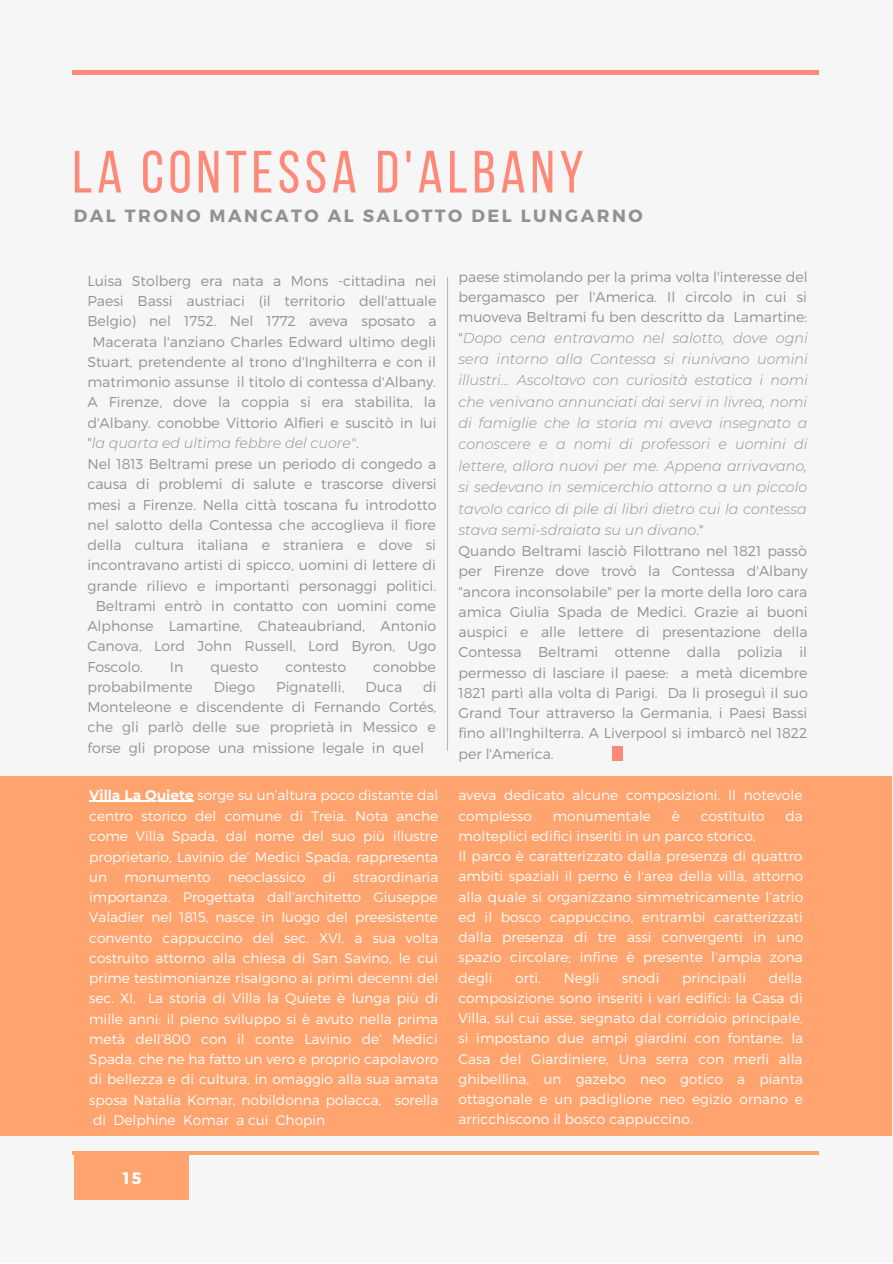
<style>
.page{position:relative;width:893px;height:1264px;background:#fff}
.page>*{position:absolute;margin:0;border:0;box-sizing:border-box;transform-origin:0 0}
.t1{font:59.55px "Bebas Neue";letter-spacing:.08em;color:#ff8979}
.t2{font:700 17.7px "Montserrat";letter-spacing:.14em;color:#929292}
.t3{font:700 16.5px "Montserrat";color:#fff}
.t4{font:300 14.25px/20.2px "Montserrat";color:#929292;text-align:justify}
.t5{font:italic 300 14.25px/21.1px "Montserrat";color:#929292;text-align:justify}
.t6{font:300 13.8px/20.2px "Montserrat";letter-spacing:.005em;color:#fff;text-align:justify}
.s1{font-style:normal}
.s2{font-weight:700}
</style>
<div class="page">
<div style="left:0;top:0;width:892px;height:1262px;background:#f6f6f6"></div>
<hr style="left:72px;top:71px;width:747px;height:3px;background:#ff8979">
<div style="left:74px;top:1153px;width:115px;height:46px;background:#ffa46f"></div>
<hr style="left:72px;top:1151px;width:747px;height:3px;background:#ffa46f">
<hr style="left:447px;top:277px;width:1px;height:473px;background:#bcb5b2">
<div style="left:612px;top:746px;width:11px;height:14px;background:#ff8979"></div>
<div style="left:0;top:775px;width:891px;height:360px;background:#ffa46f"></div>
<hr style="left:89px;top:801px;width:105px;height:1px;background:#fff">
<p class="t1" style="left:72px;top:148px;width:513px">LA CONTESSA D'ALBANY</p>
<p class="t2" style="left:74px;top:204px;width:570px">DAL TRONO MANCATO AL SALOTTO DEL LUNGARNO</p>
<p class="t4" style="left:87px;top:270px;width:350px">Luisa Stolberg era nata a Mons -cittadina nei</p>
<p class="t4" style="left:87px;top:290px;width:350px">Paesi Bassi austriaci (il territorio dell'attuale</p>
<p class="t4" style="left:87px;top:310px;width:351px">Belgio) nel 1752. Nel 1772 aveva sposato a</p>
<p class="t4" style="left:92px;top:331px;width:345px">Macerata l'anziano Charles Edward ultimo degli</p>
<p class="t4" style="left:87px;top:351px;width:350px">Stuart, pretendente al trono d'Inghilterra e con il</p>
<p class="t4" style="left:87px;top:371px;width:350px">matrimonio assunse il titolo di contessa d'Albany.</p>
<p class="t4" style="left:87px;top:391px;width:350px">A Firenze, dove la coppia si era stabilita, la</p>
<p class="t4" style="left:87px;top:411px;width:351px">d'Albany. conobbe Vittorio Alfieri e suscitò in lui</p>
<p class="t5" style="left:87px;top:432px;width:273px"><span class="s1">"</span>la quarta ed ultima febbre del cuore"<span class="s1">.</span></p>
<p class="t4" style="left:87px;top:453px;width:350px">Nel 1813 Beltrami prese un periodo di congedo a</p>
<p class="t4" style="left:87px;top:473px;width:351px">causa di problemi di salute e trascorse diversi</p>
<p class="t4" style="left:87px;top:494px;width:350px">mesi a Firenze. Nella città toscana fu introdotto</p>
<p class="t4" style="left:87px;top:514px;width:350px">nel salotto della Contessa che accoglieva il fiore</p>
<p class="t4" style="left:87px;top:534px;width:350px">della cultura italiana e straniera e dove si</p>
<p class="t4" style="left:87px;top:554px;width:350px">incontravano artisti di spicco, uomini di lettere di</p>
<p class="t4" style="left:87px;top:574px;width:350px">grande rilievo e importanti personaggi politici.</p>
<p class="t4" style="left:96px;top:595px;width:342px">Beltrami entrò in contatto con uomini come</p>
<p class="t4" style="left:87px;top:615px;width:350px">Alphonse Lamartine, Chateaubriand, Antonio</p>
<p class="t4" style="left:87px;top:635px;width:350px">Canova, Lord John Russell, Lord Byron, Ugo</p>
<p class="t4" style="left:87px;top:655px;width:57px">Foscolo.</p>
<p class="t4" style="left:170px;top:655px;width:15px">In</p>
<p class="t4" style="left:210px;top:655px;width:50px">questo</p>
<p class="t4" style="left:285px;top:655px;width:62px">contesto</p>
<p class="t4" style="left:373px;top:655px;width:64px">conobbe</p>
<p class="t4" style="left:87px;top:676px;width:107px">probabilmente</p>
<p class="t4" style="left:214px;top:676px;width:43px">Diego</p>
<p class="t4" style="left:276px;top:676px;width:70px">Pignatelli,</p>
<p class="t4" style="left:365px;top:676px;width:38px">Duca</p>
<p class="t4" style="left:87px;top:676px;width:351px;text-indent:336px">di Monteleone e discendente di Fernando Cortés, che gli parlò delle sue proprietà in Messico e forse gli propose una missione legale in quel</p>
<p class="t6" style="left:89px;top:784px;width:350px"><span class="s2">Villa La Quiete</span> sorge su un’altura poco distante dal centro storico del comune di Treia. Nota anche come Villa Spada, dal nome del suo più illustre proprietario, Lavinio de’ Medici Spada, rappresenta un</p>
<p class="t6" style="left:89px;top:866px;width:351px;text-indent:264px">straordinaria importanza. Progettata dall’architetto Giuseppe Valadier nel 1815, nasce in luogo del preesistente convento cappuccino del sec. XVI, a sua volta costruito attorno alla chiesa di San Savino, le cui prime testimonianze risalgono ai primi decenni del sec. XI. La storia di Villa la Quiete è lunga più di mille anni: il pieno sviluppo si è avuto nella prima metà dell’800 con il conte Lavinio de’ Medici Spada, che ne ha fatto un vero e proprio capolavoro di bellezza e di cultura, in omaggio alla sua amata sposa Natalia Komar, nobildonna polacca, sorella di Delphine Komar a cui Chopin</p>
<p class="t6" style="left:124px;top:866px;width:88px">monumento</p>
<p class="t6" style="left:228px;top:866px;width:79px">neoclassico</p>
<p class="t6" style="left:323px;top:866px;width:15px">di</p>
<p class="t3" style="left:123px;top:1167px;width:20px">15</p>
<p class="t5" style="left:458px;top:266px;width:351px"><span class="s1">paese stimolando per la prima volta l'interesse del bergamasco per l'America. Il circolo in cui si muoveva Beltrami fu ben descritto da Lamartine: "</span>Dopo cena entravamo nel salotto, dove ogni sera intorno alla Contessa si riunivano uomini illustri... Ascoltavo con curiosità estatica i nomi che venivano annunciati dai servi in livrea, nomi di famiglie che la storia mi aveva insegnato a conoscere e a nomi di professori e uomini di lettere, allora nuovi per me. Appena arrivavano, si sedevano in semicerchio attorno a un piccolo tavolo carico di pile di libri dietro cui la contessa stava semi-sdraiata su un divano<span class="s1">."</span></p>
<p class="t4" style="left:458px;top:540px;width:351px">Quando Beltrami lasciò Filottrano nel 1821 passò per Firenze dove trovò la Contessa d'Albany "ancora inconsolabile" per la morte della loro cara amica Giulia Spada de Medici. Grazie ai buoni auspici e alle lettere di presentazione della Contessa Beltrami ottenne dalla polizia il permesso di lasciare il paese: a metà dicembre 1821 partì alla volta di Parigi. Da li proseguì il suo Grand Tour attraverso la Germania, i Paesi Bassi fino all'Inghilterra. A Liverpool si imbarcò nel 1822 per l'America.</p>
<p class="t6" style="left:458px;top:784px;width:345px">aveva dedicato alcune composizioni. Il notevole complesso</p>
<p class="t6" style="left:552px;top:804px;width:100px">monumentale</p>
<p class="t6" style="left:671px;top:804px;width:10px">è</p>
<p class="t6" style="left:700px;top:804px;width:65px">costituito</p>
<p class="t6" style="left:785px;top:804px;width:19px">da</p>
<p class="t6" style="left:458px;top:825px;width:298px">molteplici edifici inseriti in un parco storico.</p>
<p class="t6" style="left:458px;top:845px;width:346px">Il parco è caratterizzato dalla presenza di quattro ambiti spaziali il perno è l'area della villa, attorno alla quale si organizzano simmetricamente l’atrio ed il bosco cappuccino, entrambi caratterizzati dalla presenza di tre assi convergenti in uno spazio circolare; infine è presente l’ampia zona degli</p>
<p class="t6" style="left:458px;top:966px;width:346px;text-indent:310px">della composizione sono inseriti i vari edifici: la Casa di Villa, sul cui asse, segnato dal corridoio principale, si impostano due ampi giardini con fontane; la Casa del Giardiniere, Una serra con merli alla ghibellina, un gazebo neo gotico a pianta ottagonale e un padiglione neo egizio ornano e arricchiscono il bosco cappuccino.</p>
<p class="t6" style="left:515px;top:966px;width:27px">orti.</p>
<p class="t6" style="left:563px;top:966px;width:37px">Negli</p>
<p class="t6" style="left:622px;top:966px;width:39px">snodi</p>
<p class="t6" style="left:682px;top:966px;width:65px">principali</p>
</div>
